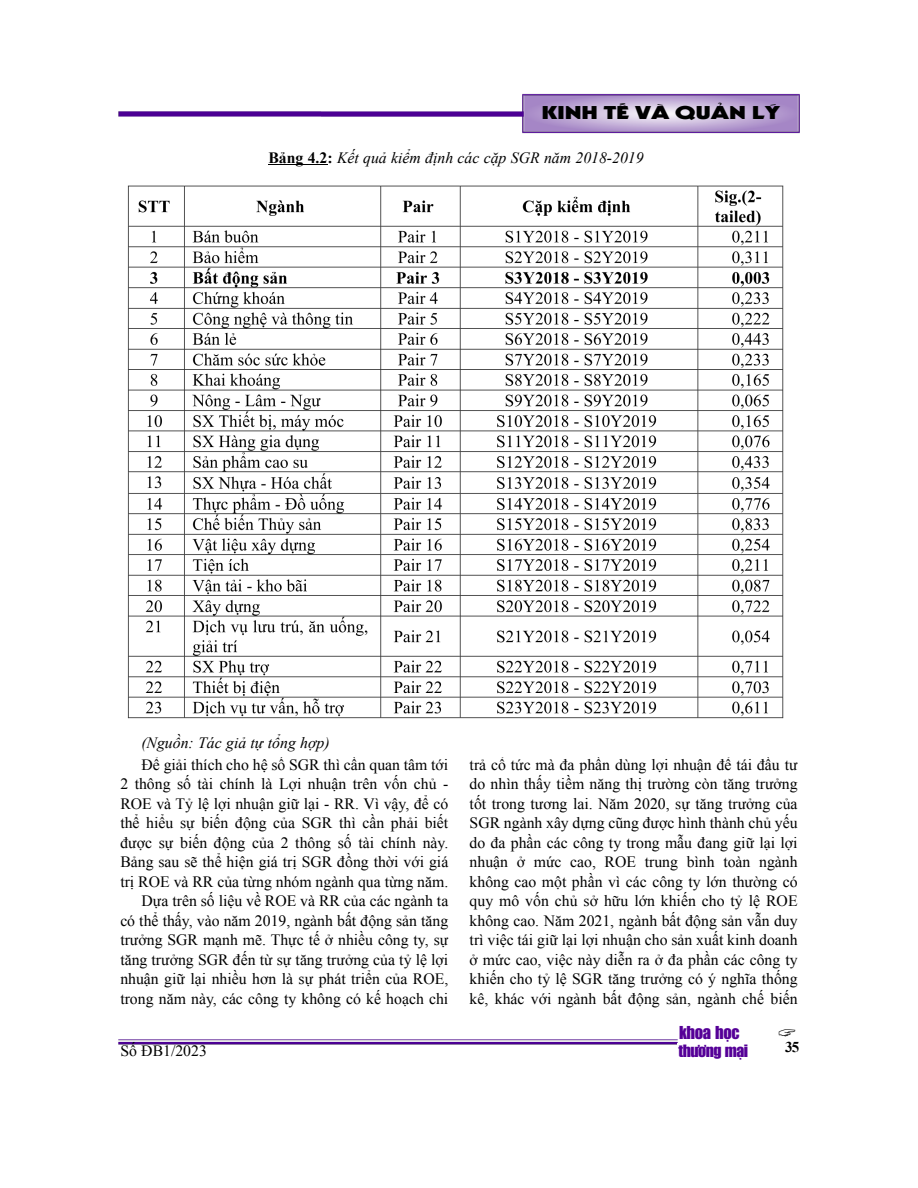
<style>
.page{position:relative;width:918px;height:1188px;background:#fff}
.page>*{position:absolute;margin:0;border:0;box-sizing:border-box;transform-origin:0 0}
.t1{font:18px "UTM Kabel KT";color:#000;scale:1.45 1}
.t2{font:16.5px "UTM Impact";letter-spacing:-.02em;color:#550097}
.t3{font:15.75px/19.5px "Times New Roman";color:#000;text-align:right}
.t4{font:italic 15.75px "Times New Roman";color:#000}
.t5{font:15.75px "UTM Impact";letter-spacing:-.035em;color:#550097}
.t6{font:700 15px "Times New Roman";color:#000}
.s1{font-weight:700;font-style:normal}
</style>
<div class="page">
<img style="left:118px;top:1039px;width:560px;height:6px">
<img style="left:522px;top:93px;width:278px;height:41px">
<img style="left:118px;top:110px;width:408px;height:8px">
<div style="left:677px;top:1043px;width:82px;height:26px;background:#fff"></div>
<hr style="left:268px;top:164px;width:40px;height:1px;background:#000">
<svg style="left:308px;top:164px;width:19px;height:1px"></svg>
<img style="left:127px;top:185px;width:657px;height:534px">
<p class="t1" style="left:541px;top:101px;width:166px">KINH TẾ VÀ QUẢN LÝ</p>
<p class="t4" style="left:268px;top:149px;width:377px"><span class="s1">Bảng 4.2:</span> Kết quả kiểm định các cặp SGR năm 2018-2019</p>
<p class="t4" style="left:141px;top:734px;width:190px">(Nguồn: Tác giả tự tổng hợp)</p>
<p class="t3" style="left:120px;top:755px;width:330px">Để giải thích cho hệ số SGR thì cần quan tâm tới<br>2 thông số tài chính là Lợi nhuận trên vốn chủ - ROE và Tỷ lệ lợi nhuận giữ lại - RR. Vì vậy, để có thể hiểu sự biến động của SGR thì cần phải biết được sự biến động của 2 thông số tài chính này.<br>Bảng sau sẽ thể hiện giá trị SGR đồng thời với giá trị ROE và RR của từng nhóm ngành qua từng năm.<br>Dựa trên số liệu về ROE và RR của các ngành ta<br>có thể thấy, vào năm 2019, ngành bất động sản tăng trưởng SGR mạnh mẽ. Thực tế ở nhiều công ty, sự tăng trưởng SGR đến từ sự tăng trưởng của tỷ lệ lợi nhuận giữ lại nhiều hơn là sự phát triển của ROE, trong năm này, các công ty không có kế hoạch chi</p>
<p class="t3" style="left:470px;top:755px;width:330px;text-align:justify">trả cổ tức mà đa phần dùng lợi nhuận để tái đầu tư do nhìn thấy tiềm năng thị trường còn tăng trưởng tốt trong tương lai. Năm 2020, sự tăng trưởng của SGR ngành xây dựng cũng được hình thành chủ yếu do đa phần các công ty trong mẫu đang giữ lại lợi nhuận ở mức cao, ROE trung bình toàn ngành không cao một phần vì các công ty lớn thường có quy mô vốn chủ sở hữu lớn khiến cho tỷ lệ ROE không cao. Năm 2021, ngành bất động sản vẫn duy trì việc tái giữ lại lợi nhuận cho sản xuất kinh doanh ở mức cao, việc này diễn ra ở đa phần các công ty khiến cho tỷ lệ SGR tăng trưởng có ý nghĩa thống kê, khác với ngành bất động sản, ngành chế biến</p>
<p class="t6" style="left:785px;top:1039px;width:16px">35</p>
<p class="t2" style="left:679px;top:1021px;width:62px">khoa học</p>
<p class="t3" style="left:120px;top:1041px;width:88px">Số ĐB1/2023</p>
<p class="t5" style="left:678px;top:1040px;width:71px">thương mại</p>
</div>
